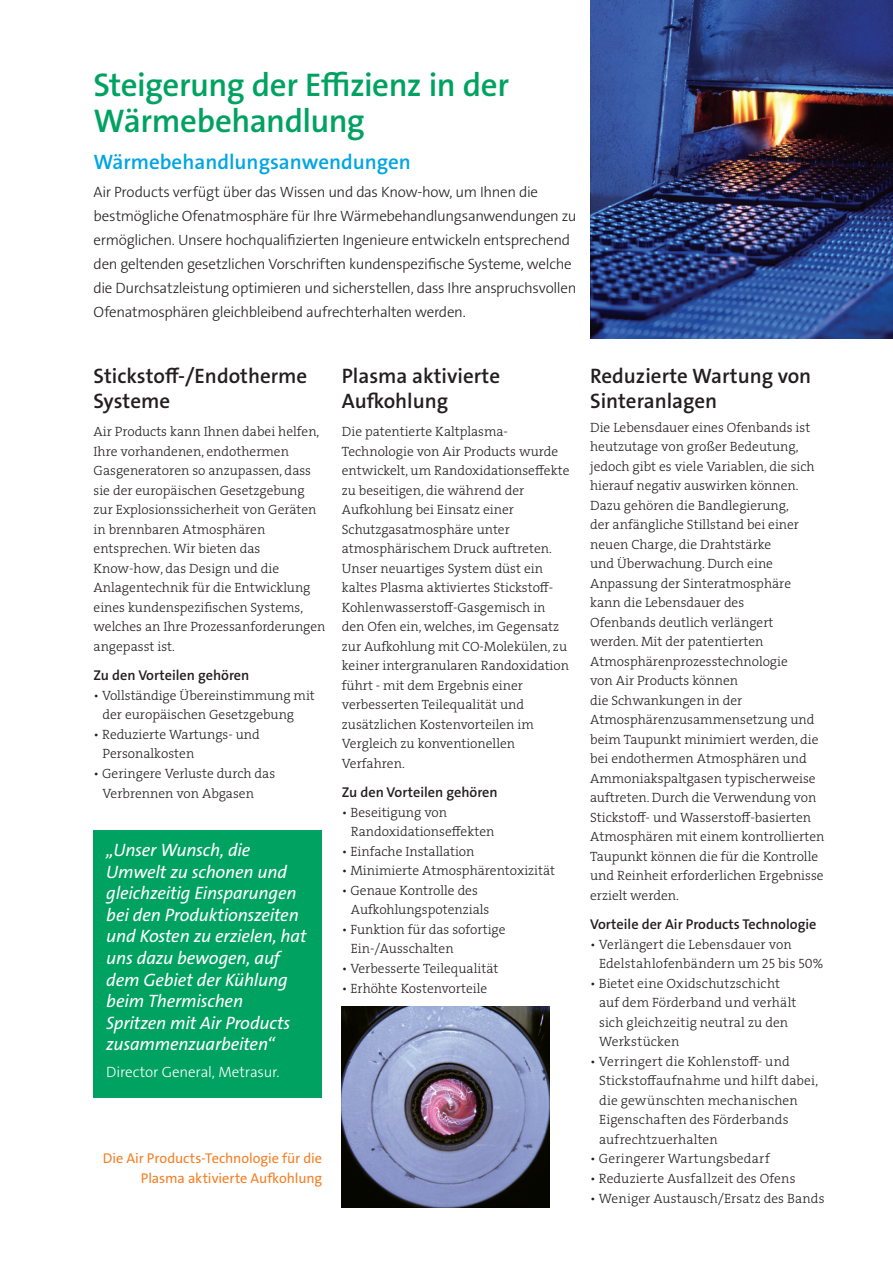
<style>
.page{position:relative;width:893px;height:1263px;background:#fff}
.page>*{position:absolute;margin:0;border:0;box-sizing:border-box;transform-origin:0 0}
.t1{font:600 33px/36px "The Sans LF";letter-spacing:-.02em;color:#00a261}
.t2{font:600 21px/25.2px "The Sans LF";color:#231f20}
.t3{font:600 21px "The Sans LF";color:#00a5e3}
.t4{font:italic 18px/21.6px "The Sans LF";letter-spacing:-.01em;color:#fff}
.t5{font:300 15px/24px "The Sans LF";letter-spacing:-.02em;color:#231f20}
.t6{font:300 15px "The Sans LF";letter-spacing:-.01em;color:#fff}
.t7{font:600 14.25px "The Sans LF";color:#231f20}
.t8{font:14.25px/20.2px "The Sans LF";color:#f48026;text-align:right}
.t9{font:13.5px/19.5px "The Serif LP3 Lig";color:#231f20}
</style>
<div class="page">
<div style="left:94px;top:830px;width:228px;height:268px;background:#00a261"></div>
<img style="left:590px;top:0;width:303px;height:338px">
<img style="left:342px;top:1006px;width:207px;height:201px">
<h1 class="t1" style="left:94px;top:68px;width:417px">Steigerung der Effizienz in der<br>Wärmebehandlung</h1>
<h2 class="t3" style="left:94px;top:148px;width:319px">Wärmebehandlungsanwendungen</h2>
<p class="t5" style="left:94px;top:180px;width:485px">Air Products verfügt über das Wissen und das Know-how, um Ihnen die bestmögliche Ofenatmosphäre für Ihre Wärmebehandlungsanwendungen zu ermöglichen. Unsere hochqualifizierten Ingenieure entwickeln entsprechend den geltenden gesetzlichen Vorschriften kundenspezifische Systeme, welche die Durchsatzleistung optimieren und sicherstellen, dass Ihre anspruchsvollen Ofenatmosphären gleichbleibend aufrechterhalten werden.</p>
<h2 class="t2" style="left:94px;top:363px;width:215px">Stickstoff-/Endotherme<br>Systeme</h2>
<p class="t9" style="left:94px;top:422px;width:233px">Air Products kann Ihnen dabei helfen,<br>Ihre vorhandenen, endothermen<br>Gasgeneratoren so anzupassen, dass sie der europäischen Gesetzgebung zur Explosionssicherheit von Geräten in brennbaren Atmosphären entsprechen. Wir bieten das<br>Know-how, das Design und die<br>Anlagentechnik für die Entwicklung eines kundenspezifischen Systems, welches an Ihre Prozessanforderungen angepasst ist.</p>
<p class="t7" style="left:94px;top:666px;width:157px">Zu den Vorteilen gehören</p>
<p class="t9" style="left:103px;top:685px;width:214px;text-indent:-9px">• Vollständige Übereinstimmung mit der europäischen Gesetzgebung</p>
<p class="t9" style="left:103px;top:724px;width:159px;text-indent:-9px">• Reduzierte Wartungs- und<br>Personalkosten</p>
<p class="t9" style="left:103px;top:763px;width:174px;line-height:20.2px;text-indent:-9px">• Geringere Verluste durch das<br>Verbrennen von Abgasen</p>
<h3 class="t4" style="left:106px;top:839px;width:202px">„Unser Wunsch, die<br>Umwelt zu schonen und gleichzeitig Einsparungen bei den Produktionszeiten und Kosten zu erzielen, hat uns dazu bewogen, auf dem Gebiet der Kühlung beim Thermischen<br>Spritzen mit Air Products zusammenzuarbeiten“</h3>
<p class="t6" style="left:106px;top:1062px;width:175px">Director General, Metrasur.</p>
<h2 class="t2" style="left:342px;top:363px;width:160px">Plasma aktivierte<br>Aufkohlung</h2>
<p class="t9" style="left:342px;top:422px;width:229px">Die patentierte Kaltplasma-<br>Technologie von Air Products wurde entwickelt, um Randoxidationseffekte zu beseitigen, die während der<br>Aufkohlung bei Einsatz einer<br>Schutzgasatmosphäre unter atmosphärischem Druck auftreten.<br>Unser neuartiges System düst ein kaltes Plasma aktiviertes Stickstoff-<br>Kohlenwasserstoff-Gasgemisch in den Ofen ein, welches, im Gegensatz zur Aufkohlung mit CO-Molekülen, zu keiner intergranularen Randoxidation führt - mit dem Ergebnis einer verbesserten Teilequalität und zusätzlichen Kostenvorteilen im<br>Vergleich zu konventionellen<br>Verfahren.</p>
<p class="t7" style="left:342px;top:783px;width:157px">Zu den Vorteilen gehören</p>
<p class="t9" style="left:351px;top:802px;width:145px;text-indent:-9px">• Beseitigung von<br>Randoxidationseffekten</p>
<p class="t9" style="left:342px;top:841px;width:134px">• Einfache Installation</p>
<p class="t9" style="left:342px;top:861px;width:215px">• Minimierte Atmosphärentoxizität</p>
<p class="t9" style="left:351px;top:880px;width:140px;text-indent:-9px">• Genaue Kontrolle des<br>Aufkohlungspotenzials</p>
<p class="t9" style="left:351px;top:919px;width:156px;text-indent:-9px">• Funktion für das sofortige<br>Ein-/Ausschalten</p>
<p class="t9" style="left:342px;top:958px;width:158px">• Verbesserte Teilequalität</p>
<p class="t9" style="left:342px;top:979px;width:147px">• Erhöhte Kostenvorteile</p>
<p class="t8" style="left:103px;top:1148px;width:221px">Die Air Products-Technologie für die<br>Plasma aktivierte Aufkohlung</p>
<h2 class="t2" style="left:590px;top:363px;width:223px">Reduzierte Wartung von<br>Sinteranlagen</h2>
<p class="t9" style="left:590px;top:418px;width:236px">Die Lebensdauer eines Ofenbands ist heutzutage von großer Bedeutung, jedoch gibt es viele Variablen, die sich hierauf negativ auswirken können.<br>Dazu gehören die Bandlegierung,<br>der anfängliche Stillstand bei einer neuen Charge, die Drahtstärke<br>und Überwachung. Durch eine Anpassung der Sinteratmosphäre kann die Lebensdauer des<br>Ofenbands deutlich verlängert werden. Mit der patentierten Atmosphärenprozesstechnologie<br>von Air Products können<br>die Schwankungen in der Atmosphärenzusammensetzung und beim Taupunkt minimiert werden, die bei endothermen Atmosphären und Ammoniakspaltgasen typischerweise auftreten. Durch die Verwendung von Stickstoff- und Wasserstoff-basierten Atmosphären mit einem kontrollierten Taupunkt können die für die Kontrolle und Reinheit erforderlichen Ergebnisse erzielt werden.</p>
<p class="t7" style="left:590px;top:915px;width:228px">Vorteile der Air Products Technologie</p>
<p class="t9" style="left:599px;top:935px;width:226px;text-indent:-9px">• Verlängert die Lebensdauer von<br>Edelstahlofenbändern um 25 bis 50%</p>
<p class="t9" style="left:599px;top:974px;width:199px;text-indent:-9px">• Bietet eine Oxidschutzschicht auf dem Förderband und verhält sich gleichzeitig neutral zu den<br>Werkstücken</p>
<p class="t9" style="left:599px;top:1052px;width:221px;text-indent:-9px">• Verringert die Kohlenstoff- und<br>Stickstoffaufnahme und hilft dabei, die gewünschten mechanischen<br>Eigenschaften des Förderbands aufrechtzuerhalten</p>
<p class="t9" style="left:590px;top:1149px;width:181px">• Geringerer Wartungsbedarf</p>
<p class="t9" style="left:590px;top:1168px;width:207px">• Reduzierte Ausfallzeit des Ofens</p>
<p class="t9" style="left:590px;top:1189px;width:236px">• Weniger Austausch/Ersatz des Bands</p>
</div>
